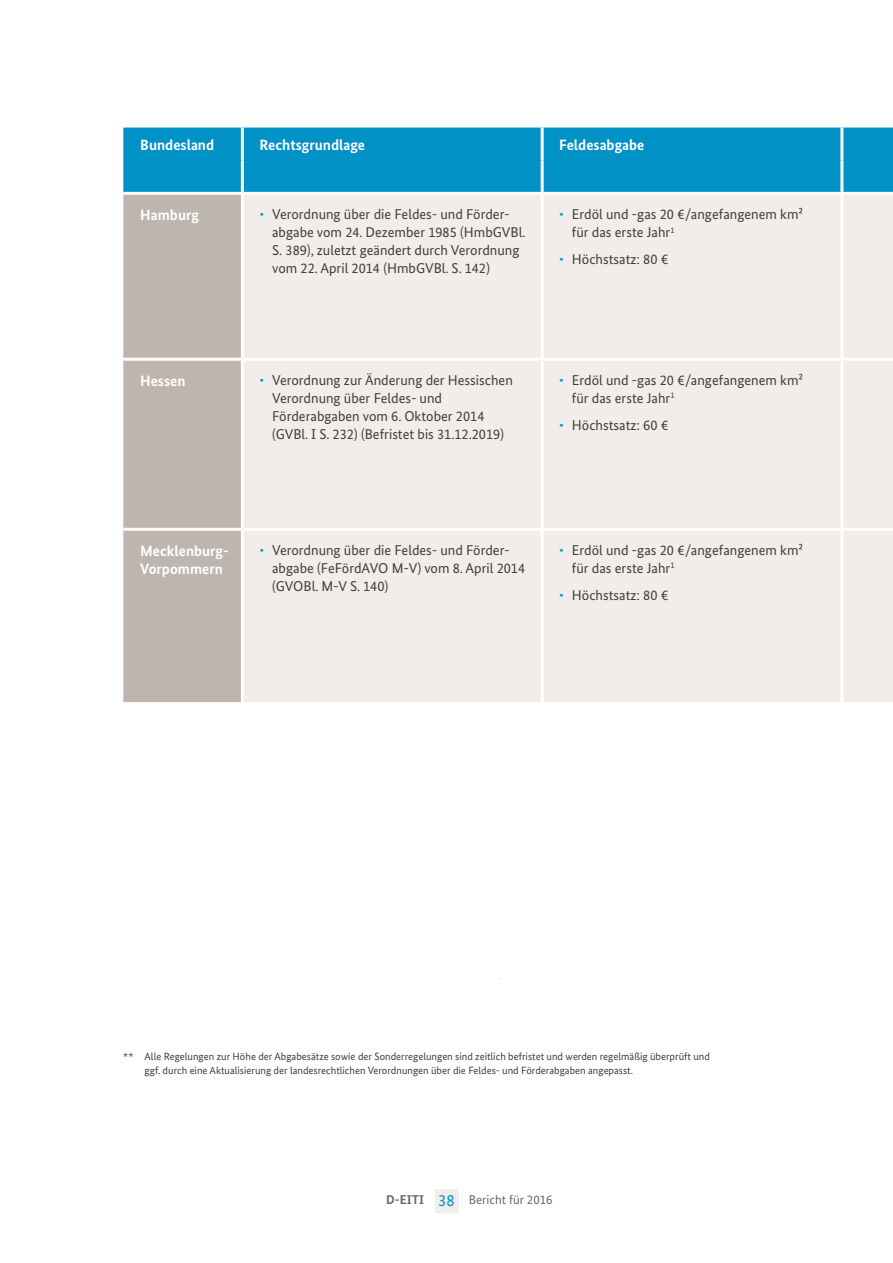
<style>
.page{position:relative;width:893px;height:1263px;background:#fff}
.page>*{position:absolute;margin:0;border:0;box-sizing:border-box;transform-origin:0 0}
.t1{font:700 15px/18px "Bundes Sans";color:#fff}
.t2{font:14.25px/18px "Bundes Sans";color:#403f3f}
.t3{font:12.75px "Bundes Sans";color:#686867}
.t4{font:10.5px/13.5px "Bundes Sans";color:#403f3f}
.s1{color:#009ecd}
.s2{font-weight:700}
.s3{font-size:16.5px;color:#0091c6}
</style>
<div class="page">
<div style="left:435px;top:1189px;width:24px;height:24px;background:#f0edea"></div>
<div style="left:123px;top:128px;width:770px;height:64px;background:#0091c6"></div>
<div style="left:123px;top:195px;width:118px;height:507px;background:#beb6ae"></div>
<div style="left:244px;top:195px;width:649px;height:507px;background:#f0edea"></div>
<hr style="left:123px;top:358px;width:119px;height:3px;background:#fff">
<hr style="left:242px;top:358px;width:300px;height:3px;background:#fff">
<hr style="left:542px;top:358px;width:300px;height:3px;background:#fff">
<hr style="left:842px;top:358px;width:51px;height:3px;background:#fff">
<hr style="left:123px;top:528px;width:119px;height:3px;background:#fff">
<hr style="left:242px;top:528px;width:300px;height:3px;background:#fff">
<hr style="left:542px;top:528px;width:300px;height:3px;background:#fff">
<hr style="left:842px;top:528px;width:51px;height:3px;background:#fff">
<hr style="left:241px;top:128px;width:3px;height:32px;background:#fff">
<hr style="left:241px;top:160px;width:3px;height:32px;background:#fff">
<hr style="left:541px;top:128px;width:3px;height:32px;background:#fff">
<hr style="left:840px;top:128px;width:3px;height:32px;background:#fff">
<hr style="left:541px;top:160px;width:3px;height:32px;background:#fff">
<hr style="left:840px;top:160px;width:3px;height:32px;background:#fff">
<hr style="left:541px;top:195px;width:3px;height:163px;background:#fff">
<hr style="left:840px;top:195px;width:3px;height:163px;background:#fff">
<hr style="left:541px;top:361px;width:3px;height:167px;background:#fff">
<hr style="left:840px;top:361px;width:3px;height:167px;background:#fff">
<hr style="left:541px;top:531px;width:3px;height:171px;background:#fff">
<hr style="left:840px;top:531px;width:3px;height:171px;background:#fff">
<p class="t1" style="left:140px;top:136px;width:75px">Bundesland</p>
<p class="t1" style="left:259px;top:136px;width:107px">Rechtsgrundlage</p>
<p class="t1" style="left:559px;top:136px;width:87px">Feldesabgabe</p>
<p class="t1" style="left:140px;top:206px;width:60px">Hamburg</p>
<p class="t2" style="left:272px;top:205px;width:255px;text-indent:-13px"><span class="s1">•</span> Verordnung über die Feldes- und Förder&shy;abgabe vom 24. Dezember 1985 (HmbGVBl.<br>S. 389), zuletzt geändert durch Verordnung vom 22. April 2014 (HmbGVBl. S. 142)</p>
<p class="t2" style="left:572px;top:205px;width:233px;text-indent:-13px"><span class="s1">•</span> Erdöl und -gas 20 €/angefangenem km² für das erste Jahr<sup>1</sup></p>
<p class="t2" style="left:559px;top:250px;width:111px"><span class="s1">•</span> Höchstsatz: 80 €</p>
<p class="t1" style="left:140px;top:371px;width:47px">H essen</p>
<p class="t2" style="left:272px;top:371px;width:242px;text-indent:-13px"><span class="s1">•</span> Verordnung zur Änderung der Hessischen Verordnung über Feldes- und Förderabgaben vom 6. Oktober 2014 (GVBl. I S. 232) (Befristet bis 31.12.2019)</p>
<p class="t2" style="left:572px;top:371px;width:233px;text-indent:-13px"><span class="s1">•</span> Erdöl und -gas 20 €/angefangenem km² für das erste Jahr<sup>1</sup></p>
<p class="t2" style="left:559px;top:416px;width:111px"><span class="s1">•</span> Höchstsatz: 60 €</p>
<p class="t1" style="left:140px;top:541px;width:90px">Mecklenburg-<br>Vorpommern</p>
<p class="t2" style="left:272px;top:541px;width:255px;text-indent:-13px"><span class="s1">•</span> Verordnung über die Feldes- und Förder&shy;abgabe (FeFördAVO M-V) vom 8. April 2014 (GVOBl. M-V S. 140)</p>
<p class="t2" style="left:572px;top:541px;width:233px;text-indent:-13px"><span class="s1">•</span> Erdöl und -gas 20 €/angefangenem km² für das erste Jahr<sup>1</sup></p>
<p class="t2" style="left:559px;top:586px;width:111px"><span class="s1">•</span> Höchstsatz: 80 €</p>
<p class="t4" style="left:145px;top:1050px;width:567px;text-indent:-21px">** Alle Regelungen zur Höhe der Abgabesätze sowie der Sonderregelungen sind zeitlich befristet und werden regelmäßig überprüft und ggf. durch eine Aktualisierung der landesrechtlichen Verordnungen über die Feldes- und Förderabgaben angepasst.</p>
<p class="t3" style="left:386px;top:1192px;width:168px"><span class="s2">D-EITI</span> <span class="s3">38</span> Bericht für 2016</p>
</div>
